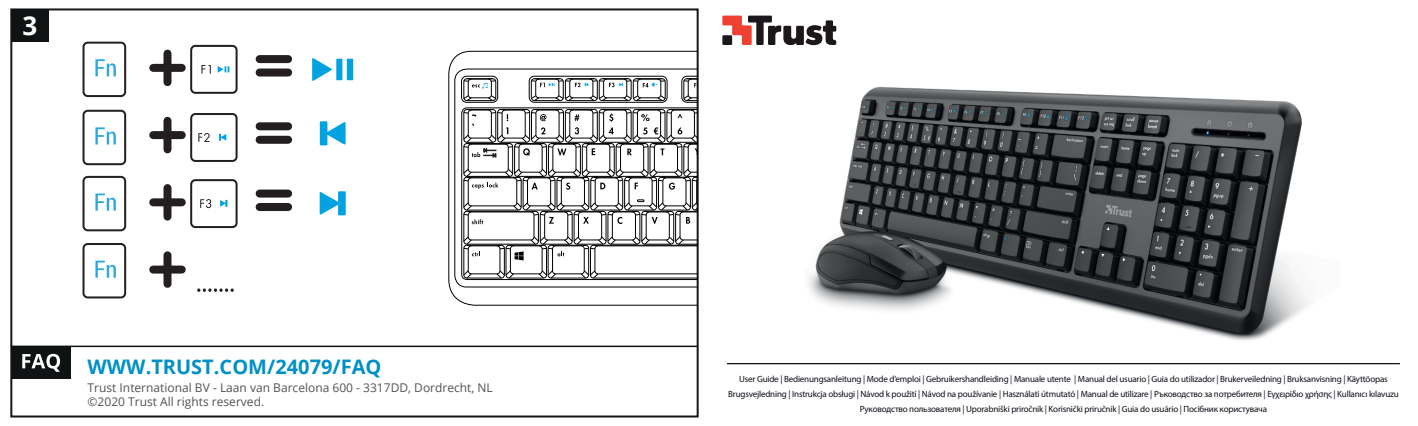
<style>
.page{position:relative;width:1418px;height:426px;background:#fff}
.page>*{position:absolute;margin:0;border:0;box-sizing:border-box;transform-origin:0 0}
.t1{font:700 26px "Open Sans";color:#fff}
.t2{font:700 20px "Open Sans";color:#0090c6}
.t3{font:12px/14.2px "Open Sans";color:#505356}
.t4{font:9px/15px "Myriad Pro";letter-spacing:-.02em;color:#0a0d14;text-align:center}
</style>
<div class="page">
<img style="left:786px;top:87px;width:553px;height:278px">
<div style="left:10px;top:8px;width:688px;height:409px;border:2px solid #17151a"></div>
<svg style="left:722px;top:16px;width:114px;height:30px"></svg>
<hr style="left:727px;top:363px;width:672px;height:1px;background:#0f1313">
<div style="left:11px;top:346px;width:59px;height:32px;background:#0f1313"></div>
<svg style="left:22px;top:353px;width:38px;height:18px"></svg>
<hr style="left:11px;top:345px;width:686px;height:1px;background:#0f1313">
<div style="left:11px;top:9px;width:38px;height:33px;background:#0f1313"></div>
<div style="left:82px;top:42px;width:44px;height:55px;border:2px solid #231f20;border-radius:4px"></div>
<div style="left:163px;top:53px;width:8px;height:29px;background:#231f20"></div>
<div style="left:153px;top:64px;width:29px;height:8px;background:#231f20"></div>
<div style="left:190px;top:45px;width:47px;height:49px;border:2px solid #231f20;border-radius:4px"></div>
<svg style="left:201px;top:65px;width:10px;height:9px"></svg>
<svg style="left:218px;top:66px;width:11px;height:6px"></svg>
<div style="left:259px;top:68px;width:29px;height:8px;background:#231f20"></div>
<div style="left:259px;top:55px;width:29px;height:8px;background:#231f20"></div>
<div style="left:163px;top:121px;width:8px;height:28px;background:#231f20"></div>
<div style="left:153px;top:131px;width:29px;height:8px;background:#231f20"></div>
<div style="left:259px;top:136px;width:29px;height:8px;background:#231f20"></div>
<div style="left:259px;top:122px;width:29px;height:8px;background:#231f20"></div>
<div style="left:163px;top:188px;width:8px;height:28px;background:#231f20"></div>
<div style="left:153px;top:198px;width:29px;height:8px;background:#231f20"></div>
<div style="left:163px;top:255px;width:8px;height:28px;background:#231f20"></div>
<div style="left:153px;top:265px;width:29px;height:8px;background:#231f20"></div>
<div style="left:259px;top:203px;width:29px;height:8px;background:#231f20"></div>
<div style="left:259px;top:189px;width:29px;height:8px;background:#231f20"></div>
<svg style="left:197px;top:288px;width:37px;height:3px"></svg>
<svg style="left:95px;top:59px;width:21px;height:17px"></svg>
<div style="left:82px;top:110px;width:44px;height:55px;border:2px solid #231f20;border-radius:4px"></div>
<div style="left:190px;top:113px;width:47px;height:49px;border:2px solid #231f20;border-radius:4px"></div>
<svg style="left:198px;top:133px;width:11px;height:9px"></svg>
<svg style="left:219px;top:134px;width:7px;height:6px"></svg>
<svg style="left:95px;top:127px;width:21px;height:17px"></svg>
<div style="left:82px;top:176px;width:44px;height:55px;border:2px solid #231f20;border-radius:4px"></div>
<div style="left:190px;top:179px;width:47px;height:49px;border:2px solid #231f20;border-radius:4px"></div>
<svg style="left:220px;top:200px;width:7px;height:6px"></svg>
<svg style="left:200px;top:199px;width:11px;height:9px"></svg>
<svg style="left:95px;top:193px;width:21px;height:17px"></svg>
<div style="left:82px;top:243px;width:44px;height:55px;border:2px solid #231f20;border-radius:4px"></div>
<svg style="left:95px;top:260px;width:21px;height:17px"></svg>
<svg style="left:320px;top:121px;width:25px;height:24px"></svg>
<svg style="left:312px;top:58px;width:41px;height:23px"></svg>
<svg style="left:320px;top:191px;width:26px;height:24px"></svg>
<svg style="left:448px;top:50px;width:249px;height:256px"></svg>
<div style="left:529px;top:76px;width:138px;height:26px;border:1px solid #000001;border-radius:5px"></div>
<div style="left:461px;top:76px;width:37px;height:26px;border:1px solid #000001;border-radius:5px"></div>
<svg style="left:463px;top:109px;width:234px;height:169px"></svg>
<svg style="left:464px;top:78px;width:32px;height:10px"></svg>
<svg style="left:681px;top:76px;width:17px;height:26px"></svg>
<svg style="left:531px;top:78px;width:134px;height:9px"></svg>
<h1 class="t1" style="left:23px;top:7px;width:16px">3</h1>
<h2 class="t2" style="left:88px;top:352px;width:295px">WWW.TRUST.COM/24079/FAQ</h2>
<h3 class="t3" style="left:88px;top:379px;width:407px">Trust International BV - Laan van Barcelona 600 - 3317DD, Dordrecht, NL ©2020 Trust All rights reserved.</h3>
<p class="t4" style="left:728px;top:370px;width:672px">User Guide | Bedienungsanleitung | Mode d’emploi | Gebruikershandleiding | Manuale utente | Manual del usuario | Guia do utilizador | Brukerveiledning | Bruksanvisning | Käyttöopas<br>Brugsvejledning | Instrukcja obsługi | Návod k použití | Návod na používanie | Használati útmutató | Manual de utilizare | Ръководство за потребителя | Εγχειρίδιο χρήσης | Kullanıcı kılavuzu<br>Руководство пользователя | Uporabniški priročnik | Korisnički priručnik | Guia do usuário | Посібник користувача</p>
</div>
